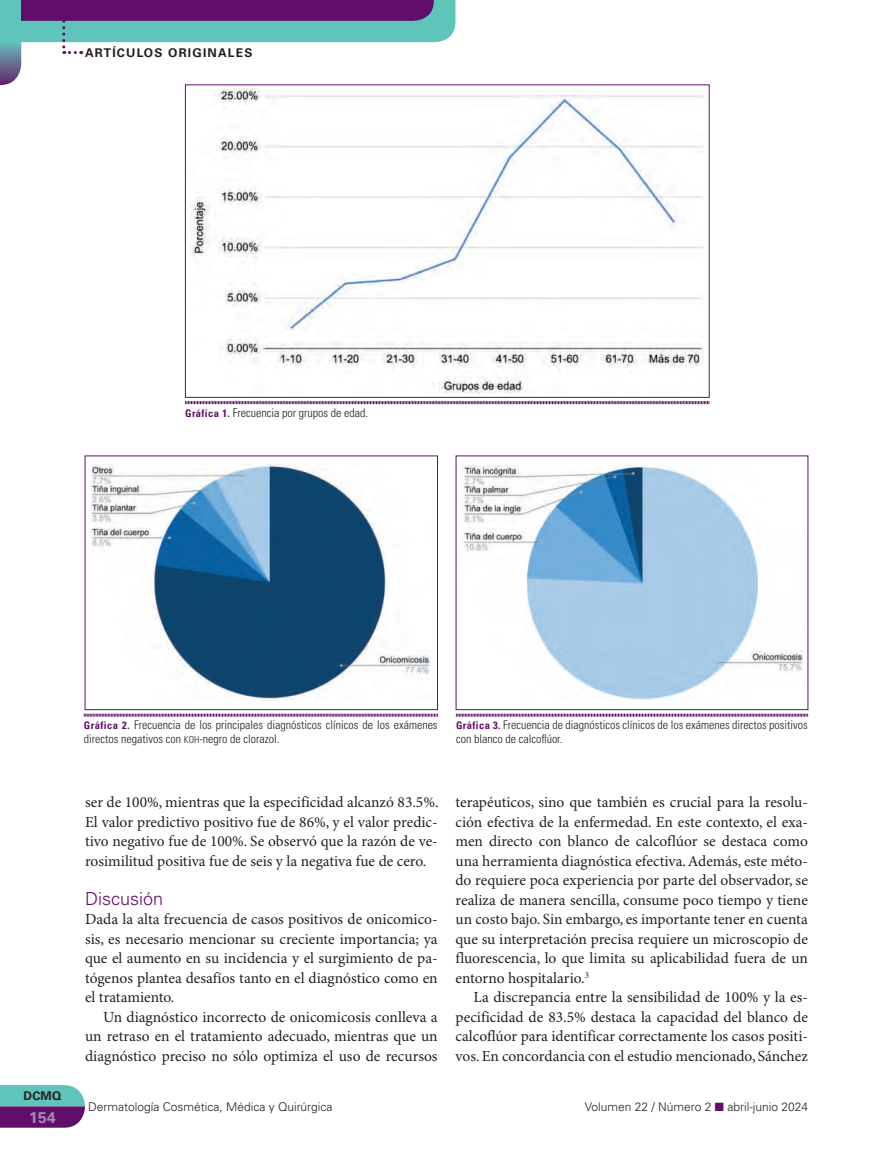
<style>
.page{position:relative;width:893px;height:1149px;background:#fff}
.page>*{position:absolute;margin:0;border:0;box-sizing:border-box;transform-origin:0 0}
.t1{font:300 18px "Univers LT Std";color:#600e69}
.t2{font:15.45px/19.5px "Minion Pro";color:#231f20;text-align:justify}
.t3{font:700 15.45px "Univers LT Std";color:#aa8cb4}
.t4{font:300 condensed 12px/13.5px "Univers LT Std";color:#231f20}
.t5{font:300 12px "Univers LT Std";color:#231f20}
.t6{font:700 12px "Univers LT Std";letter-spacing:.1em;color:#231f20}
.s1{font-weight:700;font-size:10.5px;color:#600e69}
.s2{font-family:"Univers LT Std Light Cn SC800";font-weight:400;font-stretch:normal;font-size:9.6px}
.s3{color:#600e69}
</style>
<div class="page">
<svg style="left:0;top:0;width:455px;height:85px"></svg>
<svg style="left:0;top:1085px;width:85px;height:42px;background:#687297"></svg>
<div style="left:0;top:0;width:21px;height:42px;background:#5fc4b9"></div>
<img style="left:92px;top:465px;width:339px;height:235px">
<img style="left:462px;top:465px;width:340px;height:235px">
<img style="left:192px;top:89px;width:511px;height:304px">
<svg style="left:185px;top:401px;width:524px;height:3px;background:#98649e"></svg>
<svg style="left:84px;top:713px;width:354px;height:4px"></svg>
<svg style="left:456px;top:713px;width:352px;height:4px"></svg>
<p class="t6" style="left:85px;top:46px;width:169px">ARTÍCULOS ORIGINALES</p>
<p class="t4" style="left:185px;top:406px;width:184px"><span class="s1">Gráfica 1.</span> Frecuencia por grupos de edad.</p>
<p class="t6" style="left:23px;top:1088px;width:40px">DCMQ</p>
<p class="t3" style="left:29px;top:1107px;width:28px">154</p>
<p class="t4" style="left:84px;top:718px;width:355px"><span class="s1">Gráfica 2.</span> Frecuencia de los principales diagnósticos clínicos de los exámenes directos negativos con <span class="s2">koh</span>-negro de clorazol.</p>
<p class="t4" style="left:456px;top:718px;width:353px"><span class="s1">Gráfica 3.</span> Frecuencia de diagnósticos clínicos de los exámenes directos positivos con blanco de calcoflúor.</p>
<p class="t2" style="left:85px;top:792px;width:355px">ser de 100%, mientras que la especificidad alcanzó 83.5%.<br>El valor predictivo positivo fue de 86%, y el valor predic&shy;tivo negativo fue de 100%. Se observó que la razón de ve&shy;rosimilitud positiva fue de seis y la negativa fue de cero.</p>
<p class="t1" style="left:85px;top:887px;width:80px">Discusión</p>
<p class="t2" style="left:85px;top:909px;width:354px">Dada la alta frecuencia de casos positivos de onicomico&shy;sis, es necesario mencionar su creciente importancia; ya que el aumento en su incidencia y el surgimiento de pa&shy;tógenos plantea desafíos tanto en el diagnóstico como en el tratamiento.</p>
<p class="t2" style="left:85px;top:1007px;width:354px;text-indent:18px">Un diagnóstico incorrecto de onicomicosis conlleva a un retraso en el tratamiento adecuado, mientras que un diagnóstico preciso no sólo optimiza el uso de recursos</p>
<p class="t5" style="left:88px;top:1098px;width:246px">Dermatología Cosmética, Médica y Quirúrgica</p>
<p class="t2" style="left:455px;top:792px;width:354px">terapéuticos, sino que también es crucial para la resolu&shy;ción efectiva de la enfermedad. En este contexto, el exa&shy;men directo con blanco de calcoflúor se destaca como una herramienta diagnóstica efectiva. Además, este méto&shy;do requiere poca experiencia por parte del observador, se realiza de manera sencilla, consume poco tiempo y tiene un costo bajo. Sin embargo, es importante tener en cuenta que su interpretación precisa requiere un microscopio de fluorescencia, lo que limita su aplicabilidad fuera de un entorno hospitalario.<sup>3</sup></p>
<p class="t2" style="left:455px;top:987px;width:354px;text-indent:18px">La discrepancia entre la sensibilidad de 100% y la es&shy;pecificidad de 83.5% destaca la capacidad del blanco de calcoflúor para identificar correctamente los casos positi&shy;vos. En concordancia con el estudio mencionado, Sánchez</p>
<p class="t5" style="left:585px;top:1099px;width:225px">Volumen 22 / Número 2 <span class="s3">■</span> abril-junio 2024</p>
</div>
